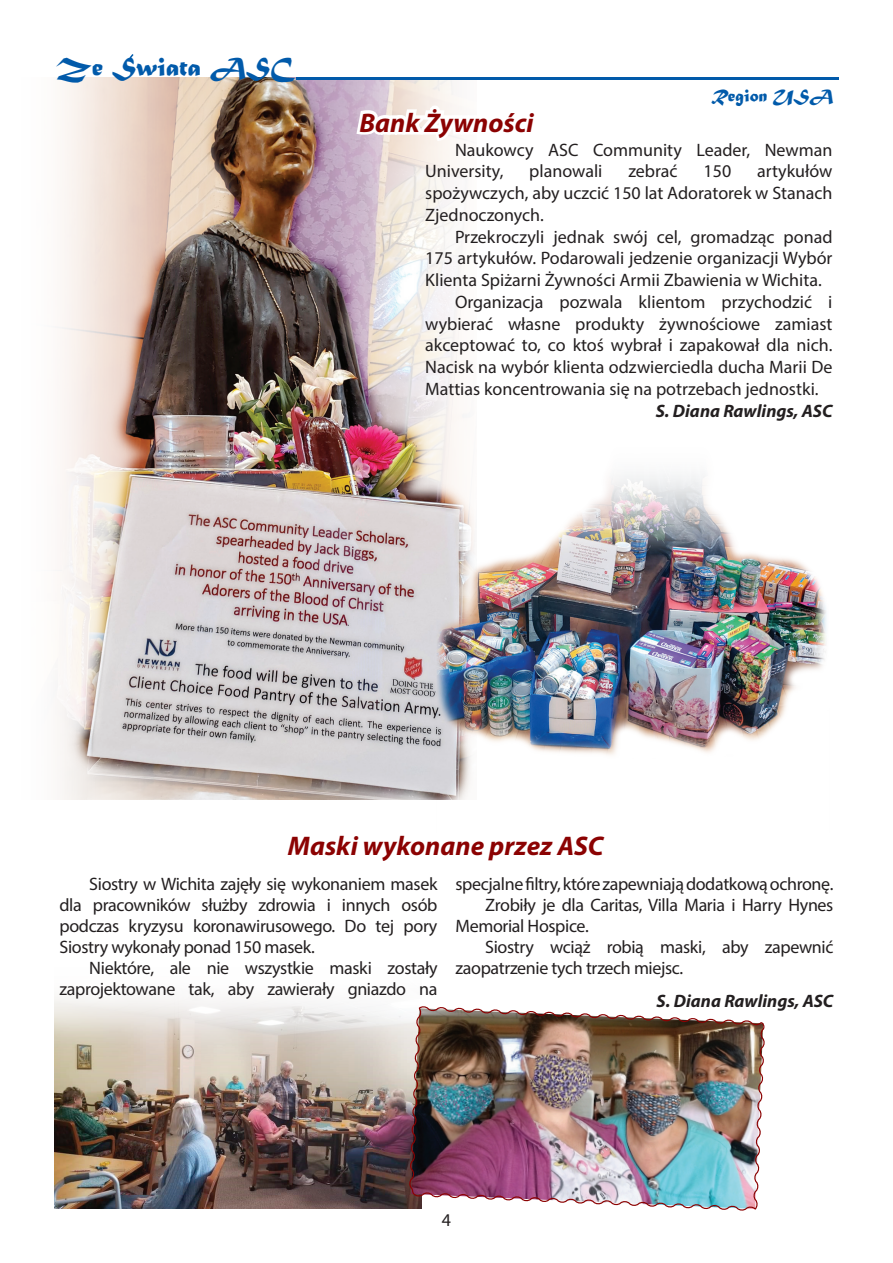
<style>
.page{position:relative;width:893px;height:1263px;background:#fff}
.page>*{position:absolute;margin:0;border:0;box-sizing:border-box;transform-origin:0 0}
.t1{font:italic 700 27px "Myriad Pro";color:#8b0202}
.t2{font:27px "Matura MT Script Capitals";color:#015aaa}
.t3{font:18px/21px "Myriad Pro";color:#231f20;text-align:justify}
.t4{font:18px/21px "Myriad Pro";letter-spacing:-.02em;color:#231f20;text-align:right}
.t5{font:italic 700 18px "Myriad Pro";color:#231f20}
.t6{font:18px "Matura MT Script Capitals";color:#015aaa}
</style>
<div class="page">
<img style="left:54px;top:997px;width:354px;height:212px">
<img style="left:60px;top:78px;width:402px;height:722px">
<svg style="left:353px;top:90px;width:109px;height:131px"></svg>
<img style="left:412px;top:377px;width:415px;height:423px">
<img style="left:408px;top:1006px;width:357px;height:205px">
<svg style="left:297px;top:78px;width:542px;height:2px"></svg>
<svg style="left:129px;top:54px;width:5px;height:5px"></svg>
<h1 class="t2" style="left:56px;top:50px;width:240px">Ze Swiata ASC</h1>
<h1 class="t1" style="left:359px;top:105px;width:176px">Bank Żywności</h1>
<p class="t6" style="left:711px;top:84px;width:124px">Region USA</p>
<p class="t3" style="left:425px;top:138px;width:409px;line-height:21.8px;text-indent:30px">Naukowcy ASC Community Leader, Newman<br>University,</p>
<p class="t3" style="left:425px;top:160px;width:409px;line-height:21.8px;text-indent:332px">artykułów spożywczych, aby uczcić 150 lat Adoratorek w Stanach Zjednoczonych.</p>
<p class="t3" style="left:455px;top:226px;width:379px">Przekroczyli jednak swój cel, gromadząc ponad</p>
<p class="t3" style="left:425px;top:247px;width:409px">175 artykułów. Podarowali jedzenie organizacji Wybór</p>
<p class="t3" style="left:425px;top:269px;width:398px">Klienta Spiżarni Żywności Armii Zbawienia w Wichita.</p>
<p class="t3" style="left:455px;top:291px;width:379px">Organizacja pozwala klientom przychodzić i</p>
<p class="t3" style="left:425px;top:313px;width:409px">wybierać własne produkty żywnościowe zamiast</p>
<p class="t3" style="left:425px;top:334px;width:409px">akceptować to, co ktoś wybrał i zapakował dla nich.</p>
<p class="t3" style="left:425px;top:356px;width:409px">Nacisk na wybór klienta odzwierciedla ducha Marii De</p>
<p class="t3" style="left:425px;top:378px;width:395px">Mattias koncentrowania się na potrzebach jednostki.</p>
<p class="t5" style="left:656px;top:399px;width:178px">S. Diana Rawlings, ASC</p>
<p class="t3" style="left:529px;top:161px;width:75px">planowali</p>
<p class="t3" style="left:628px;top:161px;width:51px">zebrać</p>
<p class="t3" style="left:704px;top:161px;width:29px">150</p>
<h1 class="t1" style="left:288px;top:828px;width:317px">Maski wykonane przez ASC</h1>
<p class="t3" style="left:60px;top:873px;width:379px;text-indent:30px">Siostry w Wichita zajęły się wykonaniem masek dla pracowników służby zdrowia i innych osób podczas kryzysu koronawirusowego. Do tej pory Siostry wykonały ponad 150 masek.</p>
<p class="t4" style="left:60px;top:957px;width:379px">Niektóre, ale nie wszystkie maski zostały zaprojektowane tak, aby zawierały gniazdo na</p>
<p class="t4" style="left:455px;top:873px;width:379px">specjalne filtry, które zapewniają dodatkową ochronę.</p>
<p class="t4" style="left:485px;top:894px;width:350px">Zrobiły je dla Caritas, Villa Maria i Harry Hynes</p>
<p class="t4" style="left:455px;top:915px;width:135px">Memorial Hospice.</p>
<p class="t4" style="left:485px;top:936px;width:350px">Siostry wciąż robią maski, aby zapewnić</p>
<p class="t4" style="left:455px;top:957px;width:229px">zaopatrzenie tych trzech miejsc.</p>
<p class="t5" style="left:657px;top:989px;width:178px">S. Diana Rawlings, ASC</p>
<p class="t3" style="left:442px;top:1209px;width:11px">4</p>
</div>
